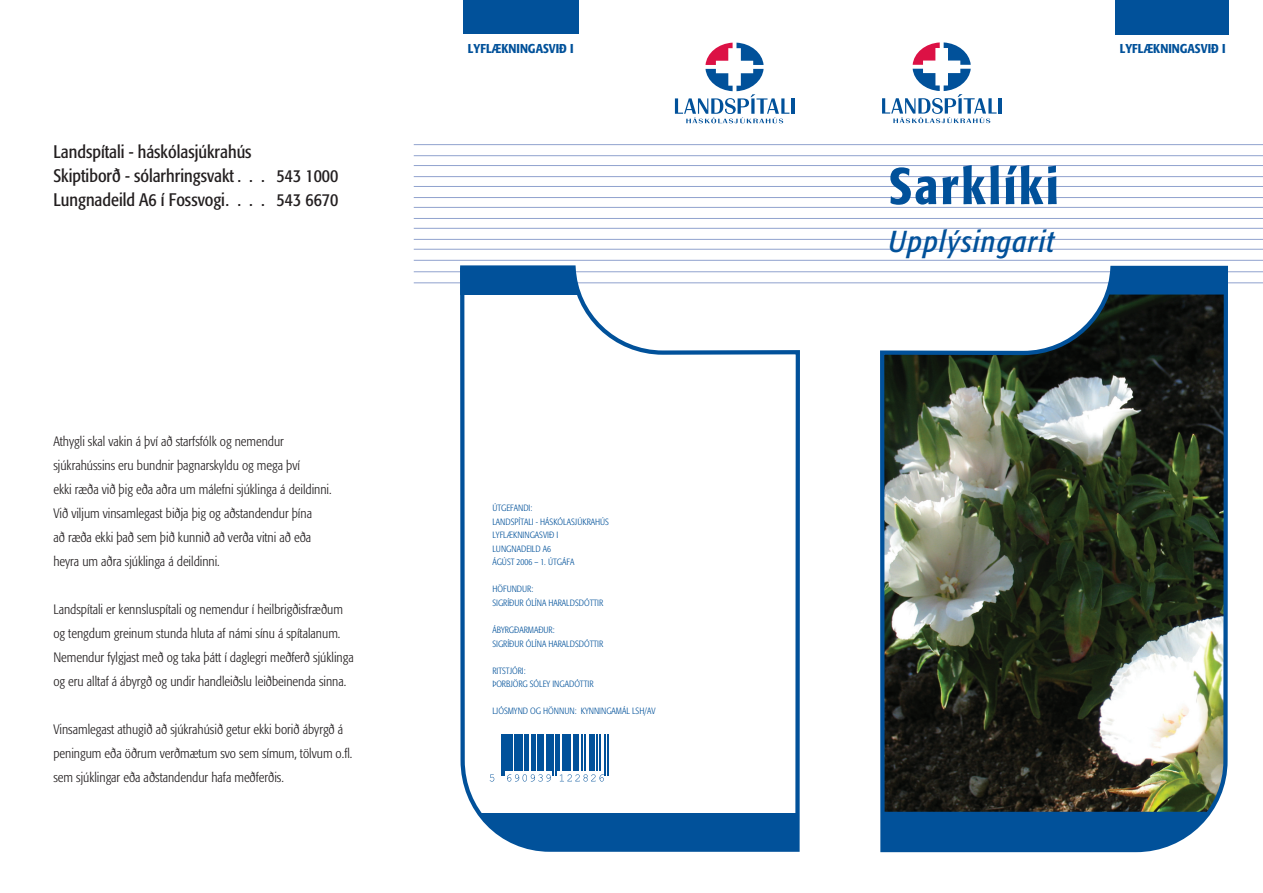
<style>
.page{position:relative;width:1263px;height:893px;background:#fff}
.page>*{position:absolute;margin:0;border:0;box-sizing:border-box;transform-origin:0 0}
.HEITIÐ{font:500 condensed 51px "Formata";letter-spacing:.05em;color:#01519a}
.HEITIÐ-2{font:italic condensed 30px "Formata";letter-spacing:.05em;color:#01519a}
.meginmál_formata_lig{font:condensed 18px "Formata";color:#231f20}
.meginmál_formata_lig-2{font:300 condensed 13.5px/24px "Formata";color:#231f20}
.meginmál_formata_lig-3{font:500 condensed 12.75px "Formata";color:#01519a}
.meginmál_formata_lig-4{font:300 condensed 9px "Formata";color:#01519a}
</style>
<div class="page">
<svg style="left:414px;top:144px;width:849px;height:139px"></svg>
<img style="left:878px;top:264px;width:352px;height:589px">
<div style="left:1116px;top:0;width:113px;height:34px;background:#01519a"></div>
<svg style="left:458px;top:263px;width:344px;height:589px"></svg>
<div style="left:464px;top:0;width:115px;height:34px;background:#01519a"></div>
<hr style="left:792px;top:98px;width:3px;height:16px;background:#01519a">
<svg style="left:675px;top:43px;width:114px;height:80px"></svg>
<hr style="left:999px;top:98px;width:3px;height:16px;background:#01519a">
<svg style="left:882px;top:42px;width:115px;height:81px"></svg>
<div style="left:1107px;top:268px;width:118px;height:26px;background:#01519a"></div>
<svg style="left:883px;top:811px;width:327px;height:39px;background:#0f599c"></svg>
<hr style="left:501px;top:734px;width:1px;height:41px;background:#01519a">
<hr style="left:503px;top:734px;width:1px;height:41px;background:#01519a">
<hr style="left:506px;top:734px;width:1px;height:37px;background:#01519a">
<hr style="left:508px;top:734px;width:1px;height:37px;background:#01519a">
<hr style="left:509px;top:734px;width:1px;height:37px;background:#01519a">
<hr style="left:510px;top:734px;width:1px;height:37px;background:#01519a">
<hr style="left:511px;top:734px;width:1px;height:37px;background:#01519a">
<hr style="left:515px;top:734px;width:1px;height:37px;background:#01519a">
<hr style="left:517px;top:734px;width:1px;height:37px;background:#01519a">
<hr style="left:518px;top:734px;width:1px;height:37px;background:#01519a">
<hr style="left:519px;top:734px;width:1px;height:37px;background:#01519a">
<hr style="left:521px;top:734px;width:1px;height:37px;background:#01519a">
<hr style="left:525px;top:734px;width:1px;height:37px;background:#01519a">
<hr style="left:526px;top:734px;width:1px;height:37px;background:#01519a">
<hr style="left:527px;top:734px;width:1px;height:37px;background:#01519a">
<hr style="left:532px;top:734px;width:1px;height:37px;background:#01519a">
<hr style="left:534px;top:734px;width:1px;height:37px;background:#01519a">
<hr style="left:535px;top:734px;width:1px;height:37px;background:#01519a">
<hr style="left:537px;top:734px;width:1px;height:37px;background:#01519a">
<hr style="left:538px;top:734px;width:1px;height:37px;background:#01519a">
<hr style="left:539px;top:734px;width:2px;height:37px;background:#01519a">
<hr style="left:541px;top:734px;width:1px;height:37px;background:#01519a">
<hr style="left:543px;top:734px;width:1px;height:37px;background:#01519a">
<hr style="left:546px;top:734px;width:1px;height:37px;background:#01519a">
<hr style="left:548px;top:734px;width:2px;height:37px;background:#01519a">
<hr style="left:550px;top:734px;width:1px;height:37px;background:#01519a">
<hr style="left:551px;top:734px;width:1px;height:37px;background:#01519a">
<hr style="left:553px;top:734px;width:1px;height:41px;background:#01519a">
<hr style="left:555px;top:734px;width:1px;height:41px;background:#01519a">
<hr style="left:557px;top:734px;width:2px;height:37px;background:#01519a">
<hr style="left:559px;top:734px;width:1px;height:37px;background:#01519a">
<hr style="left:562px;top:734px;width:1px;height:37px;background:#01519a">
<hr style="left:563px;top:734px;width:1px;height:37px;background:#01519a">
<hr style="left:565px;top:734px;width:1px;height:37px;background:#01519a">
<hr style="left:566px;top:734px;width:2px;height:37px;background:#01519a">
<hr style="left:569px;top:734px;width:1px;height:37px;background:#01519a">
<hr style="left:570px;top:734px;width:1px;height:37px;background:#01519a">
<hr style="left:573px;top:734px;width:1px;height:37px;background:#01519a">
<hr style="left:574px;top:734px;width:1px;height:37px;background:#01519a">
<hr style="left:577px;top:734px;width:1px;height:37px;background:#01519a">
<hr style="left:578px;top:734px;width:1px;height:37px;background:#01519a">
<hr style="left:581px;top:734px;width:1px;height:37px;background:#01519a">
<hr style="left:584px;top:734px;width:2px;height:37px;background:#01519a">
<hr style="left:589px;top:734px;width:1px;height:37px;background:#01519a">
<hr style="left:590px;top:734px;width:1px;height:37px;background:#01519a">
<hr style="left:592px;top:734px;width:2px;height:37px;background:#01519a">
<hr style="left:594px;top:734px;width:1px;height:37px;background:#01519a">
<hr style="left:597px;top:734px;width:1px;height:37px;background:#01519a">
<hr style="left:599px;top:734px;width:1px;height:37px;background:#01519a">
<hr style="left:605px;top:734px;width:1px;height:41px;background:#01519a">
<hr style="left:607px;top:734px;width:1px;height:41px;background:#01519a">
<svg style="left:490px;top:774px;width:4px;height:7px"></svg>
<svg style="left:507px;top:774px;width:44px;height:7px"></svg>
<svg style="left:560px;top:774px;width:44px;height:7px"></svg>
<p class="meginmál_formata_lig" style="left:53px;top:141px;width:200px">Landspítali - háskólasjúkrahús</p>
<p class="meginmál_formata_lig" style="left:53px;top:165px;width:287px">Skiptiborð - sólarhringsvakt . . . 543 1000</p>
<p class="meginmál_formata_lig" style="left:53px;top:189px;width:287px">Lungnadeild A6 í Fossvogi . . . . 543 6670</p>
<p class="meginmál_formata_lig-2" style="left:53px;top:429px;width:232px">Athygli skal vakin á því að starfsfólk og nemendur</p>
<p class="meginmál_formata_lig-2" style="left:53px;top:453px;width:248px">sjúkrahússins eru bundnir þagnarskyldu og mega því</p>
<p class="meginmál_formata_lig-2" style="left:53px;top:477px;width:280px">ekki ræða við þig eða aðra um málefni sjúklinga á deildinni.</p>
<p class="meginmál_formata_lig-2" style="left:53px;top:501px;width:260px">Við viljum vinsamlegast biðja þig og aðstandendur þína</p>
<p class="meginmál_formata_lig-2" style="left:53px;top:525px;width:259px">að ræða ekki það sem þið kunnið að verða vitni að eða</p>
<p class="meginmál_formata_lig-2" style="left:53px;top:549px;width:168px">heyra um aðra sjúklinga á deildinni.</p>
<p class="meginmál_formata_lig-2" style="left:53px;top:597px;width:302px">Landspítali er kennsluspítali og nemendur í heilbrigðisfræðum og tengdum greinum stunda hluta af námi sínu á spítalanum.<br>Nemendur fylgjast með og taka þátt í daglegri meðferð sjúklinga og eru alltaf á ábyrgð og undir handleiðslu leiðbeinenda sinna.</p>
<p class="meginmál_formata_lig-2" style="left:53px;top:717px;width:301px">Vinsamlegast athugið að sjúkrahúsið getur ekki borið ábyrgð á peningum eða öðrum verðmætum svo sem símum, tölvum o.fl. sem sjúklingar eða aðstandendur hafa meðferðis.</p>
<p class="meginmál_formata_lig-3" style="left:468px;top:41px;width:107px">LYFLÆKNINGASVIÐ I</p>
<p class="meginmál_formata_lig-3" style="left:1120px;top:41px;width:107px">LYFLÆKNINGASVIÐ I</p>
<p class="meginmál_formata_lig-4" style="left:492px;top:503px;width:41px">ÚTGEFANDI:</p>
<p class="meginmál_formata_lig-4" style="left:492px;top:516px;width:118px">LANDSPÍTALI - HÁSKÓLASJÚKRAHÚS</p>
<p class="meginmál_formata_lig-4" style="left:492px;top:530px;width:67px">LYFLÆKNINGASVIÐ I</p>
<p class="meginmál_formata_lig-4" style="left:492px;top:543px;width:60px">LUNGNADEILD A6</p>
<p class="meginmál_formata_lig-4" style="left:492px;top:557px;width:83px">ÁGÚST 2006 – 1. ÚTGÁFA</p>
<p class="meginmál_formata_lig-4" style="left:492px;top:584px;width:42px">HÖFUNDUR:</p>
<p class="meginmál_formata_lig-4" style="left:492px;top:597px;width:112px">SIGRÍÐUR ÓLÍNA HARALDSDÓTTIR</p>
<p class="meginmál_formata_lig-4" style="left:492px;top:624px;width:64px">ÁBYRGÐARMAÐUR:</p>
<p class="meginmál_formata_lig-4" style="left:492px;top:638px;width:112px">SIGRÍÐUR ÓLÍNA HARALDSDÓTTIR</p>
<p class="meginmál_formata_lig-4" style="left:492px;top:665px;width:35px">RITSTJÓRI:</p>
<p class="meginmál_formata_lig-4" style="left:492px;top:678px;width:103px">ÞORBJÖRG SÓLEY INGADÓTTIR</p>
<p class="meginmál_formata_lig-4" style="left:492px;top:705px;width:165px">LJÓSMYND OG HÖNNUN: KYNNINGAMÁL LSH/AV</p>
<p class="HEITIÐ" style="left:889px;top:155px;width:171px">Sarklíki</p>
<p class="HEITIÐ-2" style="left:889px;top:224px;width:167px">Upplýsingarit</p>
</div>
